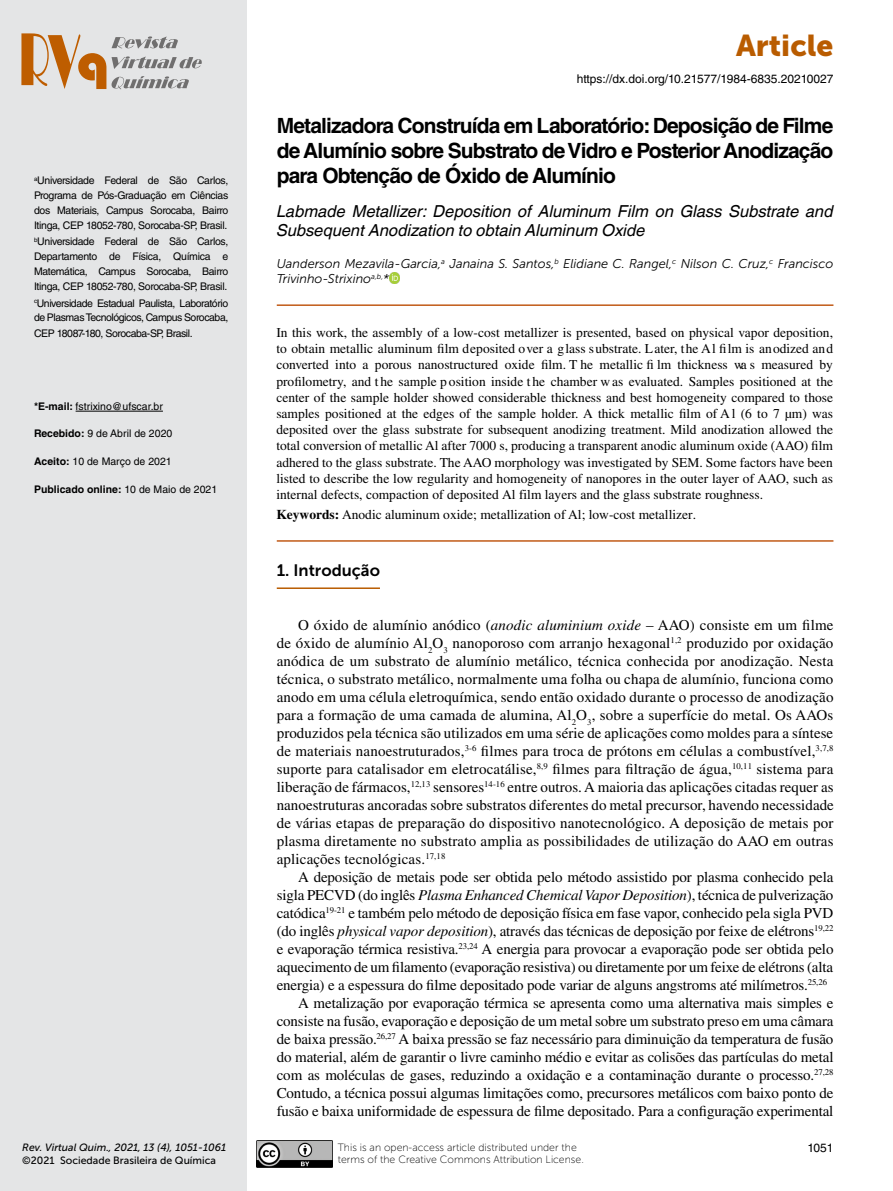
<style>
.page{position:relative;width:893px;height:1191px;background:#fff}
.page>*{position:absolute;margin:0;border:0;box-sizing:border-box;transform-origin:0 0}
.t1{font:30px "Museo Sans 900";color:#b95c00}
.t2{font:700 21px/25.2px "Helvetica LT Std";letter-spacing:-.04em;color:#000;text-align:justify}
.t3{font:italic 16.5px/19.8px "Helvetica World";color:#000}
.t4{font:16.5px "Museo Sans 700";color:#000}
.t5{font:15px/18px "Times LT Std";letter-spacing:-.01em;color:#000;text-align:justify}
.t6{font:13.5px/16.2px "Times LT Std";color:#000;text-align:justify}
.t7{font:italic 12.75px/15.3px "Museo Sans 300";color:#000}
.t8{font:12px "Helvetica LT Std";color:#000}
.t9{font:10.5px/14.9px "Helvetica LT Std";letter-spacing:-.03em;color:#000;text-align:justify}
.t10{font:10.5px "Museo Sans 100";color:#000}
.t11{font:10.5px "Helvetica LT Std";color:#000}
.t12{font:italic 10.5px "Museo Sans 500";color:#000}
.t13{font:10.5px "Museo Sans 500";color:#000}
.t14{font:700 10.5px "Helvetica LT Std";color:#000}
.s1{font-weight:700}
.s2{font-weight:400}
.s3{font-style:italic}
</style>
<div class="page">
<div style="left:0;top:0;width:247px;height:1191px;background:#e4e5e6"></div>
<svg style="left:21px;top:33px;width:181px;height:56px"></svg>
<img style="left:256px;top:1140px;width:77px;height:27px">
<svg style="left:389px;top:273px;width:11px;height:10px"></svg>
<hr style="left:277px;top:304px;width:556px;height:2px;background:#c15a17">
<hr style="left:277px;top:540px;width:556px;height:2px;background:#c15a17">
<hr style="left:76px;top:411px;width:87px;height:1px;background:#000">
<hr style="left:277px;top:587px;width:103px;height:2px;background:#b95c00">
<p class="t9" style="left:34px;top:173px;width:196px"><sup>a</sup>Universidade Federal de São Carlos, Programa de Pós-Graduação em Ciências dos Materiais, Campus Sorocaba, Bairro Itinga, CEP 18052-780, Sorocaba-SP, Brasil.</p>
<p class="t9" style="left:34px;top:234px;width:196px"><sup>b</sup>Universidade Federal de São Carlos, Departamento de Física, Química e Matemática, Campus Sorocaba, Bairro Itinga, CEP 18052-780, Sorocaba-SP, Brasil.</p>
<p class="t9" style="left:34px;top:296px;width:196px"><sup>c</sup>Universidade Estadual Paulista, Laboratório de Plasmas Tecnológicos, Campus Sorocaba, CEP 18087-180, Sorocaba-SP, Brasil.</p>
<p class="t11" style="left:34px;top:400px;width:130px"><span class="s1">*E-mail:</span> fstrixino@ufscar.br</p>
<p class="t11" style="left:34px;top:427px;width:140px"><span class="s1">Recebido:</span> 9 de Abril de 2020</p>
<p class="t11" style="left:34px;top:455px;width:139px"><span class="s1">Aceito:</span> 10 de Março de 2021</p>
<p class="t14" style="left:34px;top:483px;width:185px">Publicado online: <span class="s2">10 de Maio de 2021</span></p>
<p class="t12" style="left:22px;top:1141px;width:205px">Rev. Virtual Quim., 2021, 13 (4), 1051-1061</p>
<p class="t13" style="left:22px;top:1154px;width:195px">©2021 Sociedade Brasileira de Química</p>
<h1 class="t1" style="left:736px;top:28px;width:99px">Article</h1>
<p class="t8" style="left:577px;top:72px;width:258px">https://dx.doi.org/10.21577/1984-6835.20210027</p>
<h2 class="t2" style="left:277px;top:112px;width:558px">Metalizadora Construída em Laboratório: Deposição de Filme de Alumínio sobre Substrato de Vidro e Posterior Anodização para Obtenção de Óxido de Alumínio</h2>
<p class="t3" style="left:277px;top:201px;width:558px">Labmade Metallizer: Deposition of Aluminum Film on Glass Substrate and<br>Subsequent Anodization to obtain Aluminum Oxide</p>
<p class="t7" style="left:277px;top:256px;width:558px">Uanderson Mezavila-Garcia,<sup>a</sup> Janaina S. Santos,<sup>b</sup> Elidiane C. Rangel,<sup>c</sup> Nilson C. Cruz,<sup>c</sup> Francisco<br>Trivinho-Strixino<sup>a,b,</sup>*</p>
<p class="t6" style="left:276px;top:324px;width:558px">In this work, the assembly of a low-cost metallizer is presented, based on physical vapor deposition, to obtain metallic aluminum film deposited over a glass substrate. Later, the Al film is anodized and converted into a porous nanostructured oxide film. T he metallic fi lm thickness wa s measured by profilometry, and t he sample p osition inside t he chamber w as evaluated. Samples positioned at the center of the sample holder showed considerable thickness and best homogeneity compared to those samples positioned at the edges of the sample holder. A thick metallic film of A l (6 to 7 µm) was deposited over the glass substrate for subsequent anodizing treatment. Mild anodization allowed the total conversion of metallic Al after 7000 s, producing a transparent anodic aluminum oxide (AAO) film adhered to the glass substrate. The AAO morphology was investigated by SEM. Some factors have been listed to describe the low regularity and homogeneity of nanopores in the outer layer of AAO, such as internal defects, compaction of deposited Al film layers and the glass substrate roughness.</p>
<p class="t6" style="left:276px;top:506px;width:421px"><span class="s1">Keywords:</span> Anodic aluminum oxide; metallization of Al; low-cost metallizer.</p>
<p class="t4" style="left:277px;top:561px;width:105px">1. Introdução</p>
<p class="t5" style="left:277px;top:616px;width:559px;text-indent:21px">O óxido de alumínio anódico (<span class="s3">anodic aluminium oxide</span> – AAO) consiste em um filme de óxido de alumínio Al<sub>2</sub>O<sub>3</sub> nanoporoso com arranjo hexagonal<sup>1,2</sup> produzido por oxidação anódica de um substrato de alumínio metálico, técnica conhecida por anodização. Nesta técnica, o substrato metálico, normalmente uma folha ou chapa de alumínio, funciona como anodo em uma célula eletroquímica, sendo então oxidado durante o processo de anodização para a formação de uma camada de alumina, Al<sub>2</sub>O<sub>3</sub>, sobre a superfície do metal. Os AAOs produzidos pela técnica são utilizados em uma série de aplicações como moldes para a síntese de materiais nanoestruturados,<sup>3-6</sup> filmes para troca de prótons em células a combustível,<sup>3,7,8 </sup>suporte para catalisador em eletrocatálise,<sup>8,9</sup> filmes para filtração de água,<sup>10,11</sup> sistema para liberação de fármacos,<sup>12,13</sup> sensores<sup>14-16</sup> entre outros. A maioria das aplicações citadas requer as nanoestruturas ancoradas sobre substratos diferentes do metal precursor, havendo necessidade de várias etapas de preparação do dispositivo nanotecnológico. A deposição de metais por plasma diretamente no substrato amplia as possibilidades de utilização do AAO em outras aplicações tecnológicas.<sup>17,18</sup></p>
<p class="t5" style="left:298px;top:868px;width:537px">A deposição de metais pode ser obtida pelo método assistido por plasma conhecido pela</p>
<p class="t5" style="left:277px;top:886px;width:558px">sigla PECVD (do inglês <span class="s3">Plasma Enhanced Chemical Vapor Deposition</span>), técnica de pulverização</p>
<p class="t5" style="left:277px;top:904px;width:558px">catódica<sup>19-21</sup> e também pelo método de deposição física em fase vapor, conhecido pela sigla PVD</p>
<p class="t5" style="left:277px;top:922px;width:558px">(do inglês <span class="s3">physical vapor deposition</span>), através das técnicas de deposição por feixe de elétrons<sup>19,22</sup></p>
<p class="t5" style="left:277px;top:940px;width:558px">e evaporação térmica resistiva.<sup>23,24</sup> A energia para provocar a evaporação pode ser obtida pelo</p>
<p class="t5" style="left:277px;top:958px;width:558px">aquecimento de um filamento (evaporação resistiva) ou diretamente por um feixe de elétrons (alta</p>
<p class="t5" style="left:277px;top:976px;width:552px">energia) e a espessura do filme depositado pode variar de alguns angstroms até milímetros.<sup>25,26</sup></p>
<p class="t5" style="left:298px;top:994px;width:537px">A metalização por evaporação térmica se apresenta como uma alternativa mais simples e</p>
<p class="t5" style="left:277px;top:1012px;width:558px">consiste na fusão, evaporação e deposição de um metal sobre um substrato preso em uma câmara</p>
<p class="t5" style="left:277px;top:1030px;width:558px">de baixa pressão.<sup>26,27</sup> A baixa pressão se faz necessário para diminuição da temperatura de fusão</p>
<p class="t5" style="left:277px;top:1048px;width:558px">do material, além de garantir o livre caminho médio e evitar as colisões das partículas do metal</p>
<p class="t5" style="left:277px;top:1066px;width:558px">com as moléculas de gases, reduzindo a oxidação e a contaminação durante o processo.<sup>27,28</sup></p>
<p class="t5" style="left:277px;top:1084px;width:558px">Contudo, a técnica possui algumas limitações como, precursores metálicos com baixo ponto de</p>
<p class="t5" style="left:277px;top:1102px;width:558px">fusão e baixa uniformidade de espessura de filme depositado. Para a configuração experimental</p>
<p class="t10" style="left:338px;top:1141px;width:240px">This is an open-access article distributed under the</p>
<p class="t8" style="left:807px;top:1140px;width:28px">1051</p>
<p class="t10" style="left:338px;top:1154px;width:247px">terms of the Creative Commons Attribution License.</p>
</div>
